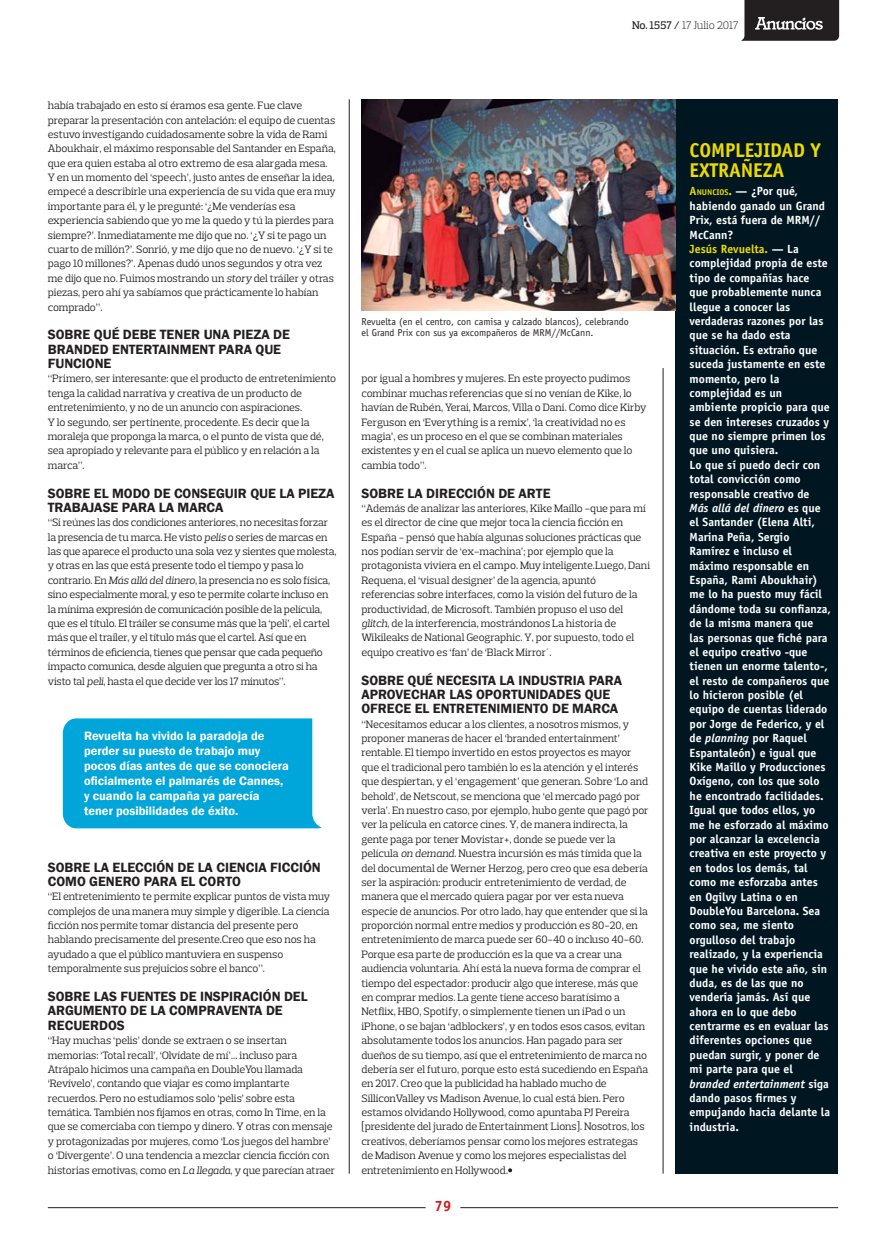
<style>
.page{position:relative;width:886px;height:1241px;background:#fff}
.page>*{position:absolute;margin:0;border:0;box-sizing:border-box;transform-origin:0 0}
.t1{font:700 20px/20px "Officina Sans Std";letter-spacing:-.01em;color:#ecda00}
.t2{font:700 15px "Officina Sans Std";color:#d2181f}
.t3{font:600 13.75px/14.4px "Franklin Gothic";color:#231f20}
.t4{font:600 12.5px/15px "Franklin Gothic";color:#fff}
.t5{font:700 11.88px/14.4px "Officina Sans Std";color:#fff}
.t6{font:300 11.25px "Prelo Slab";letter-spacing:-.02em;color:#231f20}
.t7{font:10.88px/14.4px "Prelo Slab";letter-spacing:-.01em;color:#231f20}
.t8{font:10px/11.2px "Officina Sans Std";color:#231f20}
.s1{font-weight:500}
.s2{font-style:italic}
.s3{color:#ecda00}
.s4{font-size:8.38px;color:#ecda00}
</style>
<div class="page">
<svg style="left:741px;top:0;width:98px;height:41px"></svg>
<hr style="left:48px;top:1207px;width:378px;height:1px;background:#231f20">
<hr style="left:460px;top:1207px;width:378px;height:1px;background:#231f20">
<hr style="left:349px;top:99px;width:1px;height:1074px;background:#231f20">
<hr style="left:663px;top:368px;width:1px;height:805px;background:#231f20">
<svg style="left:508px;top:1168px;width:4px;height:4px"></svg>
<div style="left:675px;top:99px;width:163px;height:1074px;background:#001722"></div>
<img style="left:361px;top:99px;width:314px;height:211px">
<div style="left:63px;top:718px;width:259px;height:110px;background:#00a6da"></div>
<p class="t6" style="left:632px;top:19px;width:108px"><span class="s1">No. 1557 /</span> 17 Julio 2017</p>
<p class="t7" style="left:48px;top:98px;width:290px">había trabajado en esto sí éramos esa gente. Fue clave preparar la presentación con antelación: el equipo de cuentas estuvo investigando cuidadosamente sobre la vida de Rami Aboukhair, el máximo responsable del Santander en España, que era quien estaba al otro extremo de esa alargada mesa.<br>Y en un momento del ‘speech’, justo antes de enseñar la idea, empecé a describirle una experiencia de su vida que era muy importante para él, y le pregunté: ‘¿Me venderías esa experiencia sabiendo que yo me la quedo y tú la pierdes para siempre?’. Inmediatamente me dijo que no. ‘¿Y si te pago un cuarto de millón?’. Sonrió, y me dijo que no de nuevo. ‘¿Y si te pago 10 millones?’. Apenas dudó unos segundos y otra vez me dijo que no. Fuimos mostrando un <span class="s2">story</span> del tráiler y otras piezas, pero ahí ya sabíamos que prácticamente lo habían comprado”.</p>
<p class="t3" style="left:48px;top:327px;width:244px">SOBRE QUÉ DEBE TENER UNA PIEZA DE<br>BRANDED ENTERTAINMENT PARA QUE<br>FUNCIONE</p>
<p class="t7" style="left:48px;top:371px;width:290px">“Primero, ser interesante: que el producto de entretenimiento tenga la calidad narrativa y creativa de un producto de entretenimiento, y no de un anuncio con aspiraciones.<br>Y lo segundo, ser pertinente, procedente. Es decir que la moraleja que proponga la marca, o el punto de vista que dé, sea apropiado y relevante para el público y en relación a la marca”.</p>
<p class="t3" style="left:48px;top:486px;width:288px">SOBRE EL MODO DE CONSEGUIR QUE LA PIEZA<br>TRABAJASE PARA LA MARCA</p>
<p class="t7" style="left:48px;top:515px;width:290px">“Si reúnes las dos condiciones anteriores, no necesitas forzar la presencia de tu marca. He visto <span class="s2">pelis</span> o series de marcas en las que aparece el producto una sola vez y sientes que molesta, y otras en las que está presente todo el tiempo y pasa lo contrario. En <span class="s2">Más allá del dinero</span>, la presencia no es solo física, sino especialmente moral, y eso te permite colarte incluso en la mínima expresión de comunicación posible de la película, que es el título. El tráiler se consume más que la ‘peli’, el cartel más que el trailer, y el título más que el cartel. Así que en términos de eficiencia, tienes que pensar que cada pequeño impacto comunica, desde alguien que pregunta a otro si ha visto tal <span class="s2">peli</span>, hasta el que decide ver los 17 minutos”.</p>
<p class="t4" style="left:84px;top:728px;width:206px">REVUELTA HA VIVIDO LA PARADOJA DE<br>PERDER SU PUESTO DE TRABAJO MUY<br>POCOS DÍAS ANTES DE QUE SE CONOCIERA<br>OFICIALMENTE EL PALMARÉS DE CANNES,<br>Y CUANDO LA CAMPAÑA YA PARECÍA<br>TENER POSIBILIDADES DE ÉXITO.</p>
<p class="t3" style="left:48px;top:859px;width:274px">SOBRE LA ELECCIÓN DE LA CIENCIA FICCIÓN<br>COMO GENERO PARA EL CORTO</p>
<p class="t7" style="left:48px;top:889px;width:284px">“El entretenimiento te permite explicar puntos de vista muy complejos de una manera muy simple y digerible. La ciencia ficción nos permite tomar distancia del presente pero hablando precisamente del presente.Creo que eso nos ha ayudado a que el público mantuviera en suspenso temporalmente sus prejuicios sobre el banco”.</p>
<p class="t3" style="left:48px;top:989px;width:261px">SOBRE LAS FUENTES DE INSPIRACIÓN DEL<br>ARGUMENTO DE LA COMPRAVENTA DE<br>RECUERDOS</p>
<p class="t7" style="left:48px;top:1033px;width:289px">“Hay muchas ‘pelis’ donde se extraen o se insertan memorias: ‘Total recall’, ‘Olvídate de mí’… incluso para Atrápalo hicimos una campaña en DoubleYou llamada ‘Revívelo’, contando que viajar es como implantarte recuerdos. Pero no estudiamos solo ‘pelis’ sobre esta temática. También nos fijamos en otras, como In Time, en la que se comerciaba con tiempo y dinero. Y otras con mensaje y protagonizadas por mujeres, como ‘Los juegos del hambre’ o ‘Divergente’. O una tendencia a mezclar ciencia ficción con historias emotivas, como en <span class="s2">La llegada</span>, y que parecían atraer</p>
<p class="t8" style="left:361px;top:316px;width:269px">Revuelta (en el centro, con camisa y calzado blancos), celebrando el Grand Prix con sus ya excompañeros de MRM//McCann.</p>
<p class="t7" style="left:361px;top:371px;width:286px">por igual a hombres y mujeres. En este proyecto pudimos combinar muchas referencias que si no venían de Kike, lo havían de Rubén, Yerai, Marcos, Villa o Dani. Como dice Kirby Ferguson en ‘Everything is a remix’, ‘la creatividad no es magia’, es un proceso en el que se combinan materiales existentes y en el cual se aplica un nuevo elemento que lo cambia todo”.</p>
<p class="t3" style="left:361px;top:486px;width:190px">SOBRE LA DIRECCIÓN DE ARTE</p>
<p class="t7" style="left:361px;top:501px;width:290px">“Además de analizar las anteriores, Kike Maíllo -que para mí es el director de cine que mejor toca la ciencia ficción en España - pensó que había algunas soluciones prácticas que nos podían servir de ‘ex-machina’; por ejemplo que la protagonista viviera en el campo. Muy inteligente.Luego, Dani Requena, el ‘visual designer’ de la agencia, apuntó referencias sobre interfaces, como la visión del futuro de la productividad, de Microsoft. También propuso el uso del <span class="s2">glitch</span>, de la interferencia, mostrándonos La historia de Wikileaks de National Geographic. Y, por supuesto, todo el equipo creativo es ‘fan’ de ‘Black Mirror´.</p>
<p class="t3" style="left:361px;top:672px;width:262px">SOBRE QUÉ NECESITA LA INDUSTRIA PARA<br>APROVECHAR LAS OPORTUNIDADES QUE<br>OFRECE EL ENTRETENIMIENTO DE MARCA</p>
<p class="t7" style="left:361px;top:716px;width:289px">“Necesitamos educar a los clientes, a nosotros mismos, y proponer maneras de hacer el ‘branded entertainment’ rentable. El tiempo invertido en estos proyectos es mayor que el tradicional pero también lo es la atención y el interés que despiertan, y el ‘engagement’ que generan. Sobre ‘Lo and behold’, de Netscout, se menciona que ‘el mercado pagó por verla’. En nuestro caso, por ejemplo, hubo gente que pagó por ver la película en catorce cines. Y, de manera indirecta, la gente paga por tener Movistar+, donde se puede ver la película <span class="s2">on demand</span>. Nuestra incursión es más tímida que la del documental de Werner Herzog, pero creo que esa debería ser la aspiración: producir entretenimiento de verdad, de manera que el mercado quiera pagar por ver esta nueva especie de anuncios. Por otro lado, hay que entender que si la proporción normal entre medios y producción es 80-20, en entretenimiento de marca puede ser 60-40 o incluso 40-60.<br>Porque esa parte de producción es la que va a crear una audiencia voluntaria. Ahí está la nueva forma de comprar el tiempo del espectador: producir algo que interese, más que en comprar medios. La gente tiene acceso baratísimo a Netflix, HBO, Spotify, o simplemente tienen un iPad o un iPhone, o se bajan ‘adblockers’, y en todos esos casos, evitan absolutamente todos los anuncios. Han pagado para ser dueños de su tiempo, así que el entretenimiento de marca no debería ser el futuro, porque esto está sucediendo en España en 2017. Creo que la publicidad ha hablado mucho de SilliconValley vs Madison Avenue, lo cual está bien. Pero estamos olvidando Hollywood, como apuntaba PJ Pereira [presidente del jurado de Entertainment Lions]. Nosotros, los creativos, deberíamos pensar como los mejores estrategas de Madison Avenue y como los mejores especialistas del entretenimiento en Hollywood.</p>
<h2 class="t2" style="left:435px;top:1196px;width:18px">79</h2>
<h1 class="t1" style="left:690px;top:140px;width:133px">COMPLEJIDAD y extrañeza</h1>
<p class="t5" style="left:690px;top:184px;width:143px"><span class="s3">A</span><span class="s4">NUNCIOS</span><span class="s3">.</span> — ¿Por qué, habiendo ganado un Grand<br>Prix, está fuera de MRM//<br>McCann?<br><span class="s3">Jesús Revuelta.</span> — La complejidad propia de este tipo de compañías hace<br>que probablemente nunca llegue a conocer las verdaderas razones por las que se ha dado esta situación. Es extraño que suceda justamente en este momento, pero la complejidad es un ambiente propicio para que se den intereses cruzados y que no siempre primen los que uno quisiera.<br>Lo que sí puedo decir con total convicción como responsable creativo de<br><span class="s2">Más allá del dinero</span> es que el Santander (Elena Alti,<br>Marina Peña, Sergio<br>Ramírez e incluso el máximo responsable en<br>España, Rami Aboukhair) me lo ha puesto muy fácil dándome toda su confianza, de la misma manera que<br>las personas que fiché para el equipo creativo -que tienen un enorme talento-, el resto de compañeros que lo hicieron posible (el equipo de cuentas liderado por Jorge de Federico, y el de <span class="s2">planning</span> por Raquel<br>Espantaleón) e igual que<br>Kike Maíllo y Producciones<br>Oxígeno, con los que solo he encontrado facilidades.<br>Igual que todos ellos, yo me he esforzado al máximo por alcanzar la excelencia creativa en este proyecto y en todos los demás, tal como me esforzaba antes en Ogilvy Latina o en<br>DoubleYou Barcelona. Sea como sea, me siento orgulloso del trabajo realizado, y la experiencia que he vivido este año, sin duda, es de las que no vendería jamás. Así que ahora en lo que debo centrarme es en evaluar las diferentes opciones que puedan surgir, y poner de mi parte para que el <span class="s2">branded entertainment</span> siga dando pasos firmes y empujando hacia delante la industria.</p>
</div>
